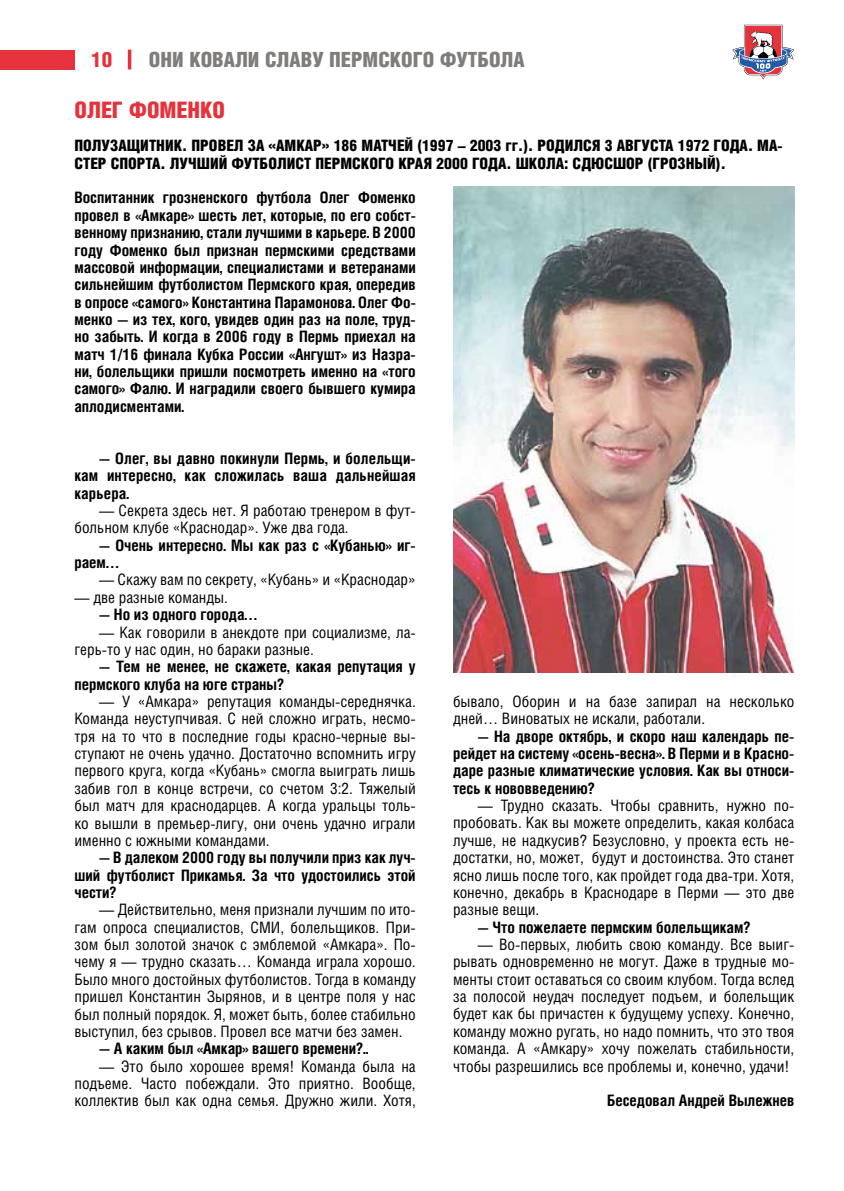
<style>
.page{position:relative;width:844px;height:1191px;background:#fff}
.page>*{position:absolute;margin:0;border:0;box-sizing:border-box;transform-origin:0 0}
.t1{font:900 22.75px "Helios Cond";color:#e5323d}
.t2{font:900 21px "Helios Cond";color:#7f7c7a}
.t3{font:900 21px "Helios Cond";color:#e5323d}
.t4{font:15.75px/17.3px "Helios Cond";color:#000;text-align:justify}
.t5{font:700 15.75px/17.3px "Helios Cond";color:#000;text-align:justify}
.t6{font:900 15.75px "Helios Cond";color:#000}
</style>
<div class="page">
<hr style="left:128px;top:50px;width:3px;height:19px;background:#e5323d">
<div style="left:0;top:50px;width:74px;height:19px;background:#e5323d"></div>
<svg style="left:732px;top:25px;width:61px;height:54px"></svg>
<img style="left:453px;top:186px;width:341px;height:486px">
<h2 class="t3" style="left:91px;top:47px;width:23px">10</h2>
<h2 class="t2" style="left:149px;top:47px;width:304px">ОНИ КОВАЛИ СЛАВУ ПЕРМСКОГО ФУТБ</h2>
<h2 class="t2" style="left:489px;top:47px;width:37px">ОЛА</h2>
<h1 class="t1" style="left:74px;top:97px;width:71px">Олег Фом</h1>
<h1 class="t1" style="left:176px;top:97px;width:36px">енко</h1>
<p class="t6" style="left:74px;top:137px;width:127px">Полузащитник. Пров</p>
<p class="t6" style="left:226px;top:137px;width:69px">ел за «Амкар</p>
<p class="t6" style="left:322px;top:137px;width:401px">» 186 матчей (1997 – 2003 гг.). Родился 3 августа 1972 года</p>
<p class="t6" style="left:747px;top:137px;width:36px">. Ма-</p>
<p class="t6" style="left:74px;top:154px;width:267px">стер спорта. Лучший футболист Пермского</p>
<p class="t6" style="left:398px;top:154px;width:83px">края 2000 года</p>
<p class="t6" style="left:506px;top:154px;width:221px">. Школа: СДЮСШОР (Грозный).</p>
<p class="t5" style="left:74px;top:189px;width:343px">Воспитанник грозненского футбола Олег Фоменко провел в «Амкаре» шесть лет, которые, по его собст&shy;венному признанию, стали лучшими в карьере. В 2000 году Фоменко был признан пермскими средствами массовой информации, специалистами и ветеранами сильнейшим футболистом Пермского края, опередив в опросе «самого» Константина Парамонова. Олег Фо&shy;менко — из тех, кого, увидев один раз на поле, труд&shy;но забыть. И когда в 2006 году в Пермь приехал на матч 1/16 финала Кубка России «Ангушт» из Назра&shy;ни, болельщики пришли посмотреть именно на «того самого» Фалю. И наградили своего бывшего кумира аплодисментами.</p>
<p class="t5" style="left:74px;top:449px;width:343px;text-indent:25px">— Олег, вы давно покинули Пермь, и болельщи&shy;кам интересно, как сложилась ваша дальнейшая карьера.</p>
<p class="t4" style="left:74px;top:501px;width:343px;text-indent:25px">— Секрета здесь нет. Я работаю тренером в фут&shy;больном клубе «Краснодар». Уже два года.</p>
<p class="t5" style="left:74px;top:536px;width:343px;text-indent:25px">— Очень интересно. Мы как раз с «Кубанью» иг&shy;раем…</p>
<p class="t4" style="left:99px;top:571px;width:318px">— Скажу вам по секрету, «Кубань» и «Краснодар»</p>
<p class="t4" style="left:74px;top:588px;width:155px">— две разные команды.</p>
<p class="t5" style="left:99px;top:605px;width:159px">— Но из одного города…</p>
<p class="t4" style="left:74px;top:623px;width:343px;text-indent:25px">— Как говорили в анекдоте при социализме, ла&shy;герь-то у нас один, но бараки разные.</p>
<p class="t5" style="left:74px;top:657px;width:343px;text-indent:25px">— Тем не менее, не скажете, какая репутация у пермского клуба на юге страны?</p>
<p class="t4" style="left:74px;top:692px;width:343px;text-indent:25px">— У «Амкара» репутация команды-середнячка.<br>Команда неуступчивая. С ней сложно играть, несмо&shy;тря на то что в последние годы красно-черные вы&shy;ступают не очень удачно. Достаточно вспомнить игру первого круга, когда «Кубань» смогла выиграть лишь забив гол в конце встречи, со счетом 3:2. Тяжелый был матч для краснодарцев. А когда уральцы толь&shy;ко вышли в премьер-лигу, они очень удачно играли именно с южными командами.</p>
<p class="t5" style="left:74px;top:848px;width:343px;text-indent:25px">— В далеком 2000 году вы получили приз как луч&shy;ший футболист Прикамья. За что удостоились этой чести?</p>
<p class="t4" style="left:74px;top:900px;width:343px;text-indent:25px">— Действительно, меня признали лучшим по ито&shy;гам опроса специалистов, СМИ, болельщиков. При&shy;зом был золотой значок с эмблемой «Амкара». По&shy;чему я — трудно сказать… Команда играла хорошо.<br>Было много достойных футболистов. Тогда в команду пришел Константин Зырянов, и в центре поля у нас был полный порядок. Я, может быть, более стабильно выступил, без срывов. Провел все матчи без замен.</p>
<p class="t5" style="left:99px;top:1039px;width:270px">— А каким был «Амкар» вашего времени?..</p>
<p class="t4" style="left:74px;top:1057px;width:343px;text-indent:25px">— Это было хорошее время! Команда была на подъеме. Часто побеждали. Это приятно. Вообще, коллектив был как одна семья. Дружно жили. Хотя,</p>
<p class="t4" style="left:453px;top:692px;width:343px">бывало, Оборин и на базе запирал на несколько дней… Виноватых не искали, работали.</p>
<p class="t5" style="left:453px;top:727px;width:343px;text-indent:25px">— На дворе октябрь, и скоро наш календарь пе&shy;рейдет на систему «осень-весна». В Перми и в Красно&shy;даре разные климатические условия. Как вы относи&shy;тесь к нововведению?</p>
<p class="t4" style="left:453px;top:796px;width:343px;text-indent:25px">— Трудно сказать. Чтобы сравнить, нужно по&shy;пробовать. Как вы можете определить, какая колбаса лучше, не надкусив? Безусловно, у проекта есть не&shy;достатки, но, может, будут и достоинства. Это станет ясно лишь после того, как пройдет года два-три. Хотя, конечно, декабрь в Краснодаре в Перми — это две разные вещи.</p>
<p class="t5" style="left:477px;top:918px;width:274px">— Что пожелаете пермским болельщикам?</p>
<p class="t4" style="left:453px;top:935px;width:343px;text-indent:25px">— Во-первых, любить свою команду. Все выиг&shy;рывать одновременно не могут. Даже в трудные мо&shy;менты стоит оставаться со своим клубом. Тогда вслед за полосой неудач последует подъем, и болельщик будет как бы причастен к будущему успеху. Конечно, команду можно ругать, но надо помнить, что это твоя команда. А «Амкару» хочу пожелать стабильности, чтобы разрешились все проблемы и, конечно, удачи!</p>
<p class="t5" style="left:607px;top:1091px;width:189px">Беседовал Андрей Вылежнев</p>
</div>
